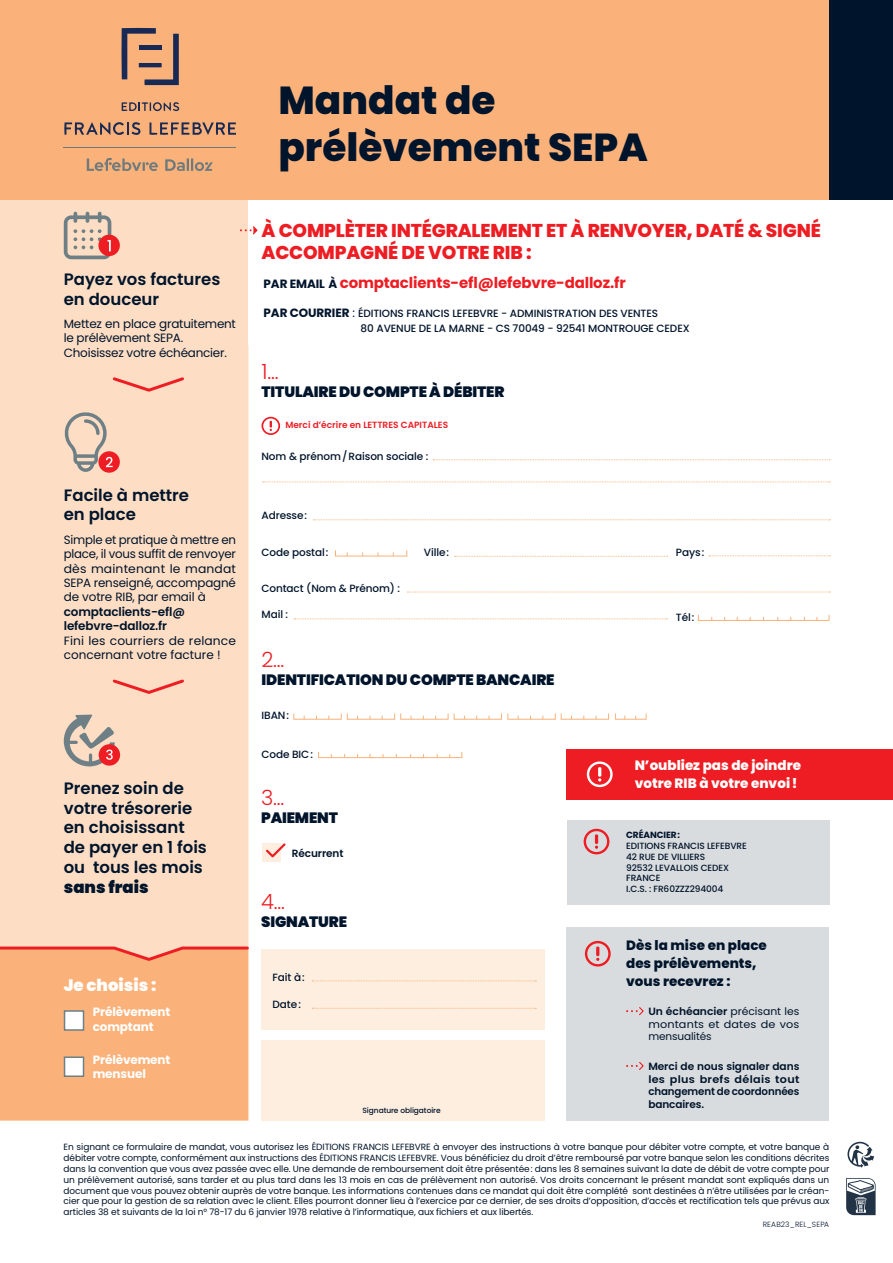
<style>
.page{position:relative;width:893px;height:1263px;background:#fff}
.page>*{position:absolute;margin:0;border:0;box-sizing:border-box;transform-origin:0 0}
.t1{font:800 39px "Poppins";color:#00142b}
.t2{font:300 21px "Poppins";color:#ee1d23}
.t3{font:800 18.6px/22.4px "Poppins";letter-spacing:-.01em;color:#ee1d23}
.t4{font:600 16.5px/19.8px "Poppins";color:#00142b}
.t5{font:900 16.5px "Poppins";color:#fff}
.t6{font:900 15px "Poppins";letter-spacing:-.01em;color:#00142b}
.t7{font:700 15px "Poppins";letter-spacing:-.01em;color:#ee1d23}
.t8{font:800 13.5px/18px "Poppins";color:#00142b}
.t9{font:800 13.5px/18px "Poppins";color:#fff}
.t10{font:12px/14.4px "Poppins";letter-spacing:-.015em;color:#00142b;text-align:justify}
.t11{font:12px/14.4px "Poppins";letter-spacing:.01em;color:#00142b}
.t12{font:700 12px/14.4px "Poppins";letter-spacing:-.01em;color:#fff}
.t13{font:600 12px/14.4px "Poppins";letter-spacing:-.01em;color:#00142b}
.t14{font:500 10.5px/15px "Poppins";letter-spacing:-.01em;color:#00142b}
.t15{font:600 10.5px/12.6px "Poppins";letter-spacing:-.01em;color:#00142b;text-align:justify}
.t16{font:10.5px/12.6px "Poppins";letter-spacing:.01em;color:#00142b;text-align:justify}
.t17{font:9px/10.8px "Poppins";letter-spacing:-.01em;color:#00142b;text-align:justify}
.t18{font:500 9px "Poppins";letter-spacing:-.01em;color:#00142b}
.t19{font:600 9px "Poppins";color:#ee1d23}
.t20{font:700 9px "Poppins";letter-spacing:-.01em;color:#00142b}
.t21{font:500 7.5px "Poppins";letter-spacing:-.01em;color:#00142b}
.t22{font:300 7.5px "Poppins";letter-spacing:.015em;color:#00142b}
.s1{font-weight:900}
.s2{font-size:12px;color:#00142b}
.s3{font-weight:700;font-size:12px}
.s4{font-weight:400;font-size:12px}
.s5{font-weight:600}
</style>
<div class="page">
<div style="left:0;top:199px;width:248px;height:746px;background:#fdddc3"></div>
<div style="left:0;top:0;width:829px;height:199px;background:#fab27a"></div>
<div style="left:829px;top:0;width:64px;height:199px;background:#00142b"></div>
<div style="left:567px;top:749px;width:326px;height:51px;background:#ee1d23"></div>
<svg style="left:587px;top:761px;width:26px;height:26px"></svg>
<svg style="left:847px;top:1142px;width:27px;height:26px"></svg>
<svg style="left:846px;top:1178px;width:30px;height:37px"></svg>
<div style="left:98px;top:451px;width:22px;height:22px;background:#ee1d23;border-radius:50%"></div>
<svg style="left:64px;top:410px;width:49px;height:62px;background:#dab9a9"></svg>
<div style="left:98px;top:235px;width:22px;height:21px;background:#ee1d23;border-radius:50%"></div>
<svg style="left:64px;top:212px;width:47px;height:47px;background:#d0afa2"></svg>
<svg style="left:318px;top:752px;width:52px;height:6px"></svg>
<div style="left:370px;top:754px;width:54px;height:4px;border:1px solid #fab27a"></div>
<svg style="left:420px;top:752px;width:42px;height:6px"></svg>
<svg style="left:433px;top:459px;width:397px;height:1px"></svg>
<svg style="left:407px;top:592px;width:423px;height:1px"></svg>
<svg style="left:263px;top:481px;width:567px;height:1px"></svg>
<svg style="left:313px;top:519px;width:517px;height:1px"></svg>
<svg style="left:294px;top:618px;width:373px;height:1px"></svg>
<svg style="left:455px;top:556px;width:212px;height:1px"></svg>
<svg style="left:709px;top:555px;width:121px;height:1px"></svg>
<svg style="left:261px;top:417px;width:19px;height:18px"></svg>
<div style="left:737px;top:617px;width:54px;height:4px;border:1px solid #fab27a"></div>
<svg style="left:698px;top:614px;width:55px;height:7px"></svg>
<svg style="left:787px;top:614px;width:42px;height:7px"></svg>
<div style="left:261px;top:949px;width:284px;height:80px;background:#feeedf"></div>
<div style="left:261px;top:1040px;width:284px;height:80px;background:#feeedf"></div>
<svg style="left:312px;top:980px;width:224px;height:1px"></svg>
<svg style="left:312px;top:1008px;width:224px;height:1px"></svg>
<svg style="left:240px;top:225px;width:18px;height:10px"></svg>
<div style="left:262px;top:843px;width:19px;height:19px;background:#feeedf"></div>
<svg style="left:266px;top:843px;width:20px;height:15px"></svg>
<div style="left:567px;top:927px;width:262px;height:193px;background:#d9dcde"></div>
<svg style="left:626px;top:1006px;width:19px;height:10px"></svg>
<svg style="left:626px;top:1061px;width:19px;height:10px"></svg>
<svg style="left:585px;top:941px;width:26px;height:25px"></svg>
<div style="left:567px;top:820px;width:263px;height:85px;background:#d9dcde"></div>
<svg style="left:110px;top:375px;width:76px;height:18px"></svg>
<svg style="left:110px;top:677px;width:76px;height:19px"></svg>
<div style="left:0;top:945px;width:249px;height:175px;background:#fab27a"></div>
<div style="left:99px;top:744px;width:21px;height:22px;background:#ee1d23;border-radius:50%"></div>
<svg style="left:64px;top:714px;width:51px;height:52px;background:#ccab9f"></svg>
<svg style="left:121px;top:28px;width:58px;height:57px"></svg>
<svg style="left:150px;top:122px;width:86px;height:13px"></svg>
<svg style="left:64px;top:122px;width:77px;height:13px"></svg>
<svg style="left:122px;top:102px;width:58px;height:9px"></svg>
<hr style="left:64px;top:147px;width:172px;height:1px;background:#6e7a7d">
<svg style="left:87px;top:158px;width:126px;height:13px"></svg>
<p class="t1" style="left:278px;top:78px;width:219px">Mandat de</p>
<p class="t1" style="left:278px;top:125px;width:371px">prélèvement SEPA</p>
<p class="t4" style="left:64px;top:269px;width:158px">Payez vos factures en douceur</p>
<p class="t10" style="left:64px;top:316px;width:174px">Mettez en place gratuitement le prélèvement SEPA.</p>
<p class="t10" style="left:64px;top:345px;width:165px">Choisissez votre échéancier.</p>
<p class="t4" style="left:64px;top:485px;width:127px">Facile à mettre en place</p>
<p class="t10" style="left:64px;top:532px;width:174px">Simple et pratique à mettre en place, il vous suffit de renvoyer dès maintenant le mandat SEPA renseigné, accompagné de votre RIB, par email à</p>
<p class="t13" style="left:64px;top:604px;width:123px">comptaclients-efl@ lefebvre-dalloz.fr</p>
<p class="t11" style="left:64px;top:633px;width:174px">Fini les courriers de relance concernant votre facture !</p>
<p class="t4" style="left:64px;top:778px;width:145px">Prenez soin de votre trésorerie en choisissant de payer en 1 fois ou tous les mois <span class="s1">sans frais</span></p>
<p class="t5" style="left:64px;top:976px;width:94px">Je choisis :</p>
<p class="t12" style="left:93px;top:1005px;width:79px">Prélèvement comptant</p>
<p class="t12" style="left:93px;top:1052px;width:79px">Prélèvement mensuel</p>
<p class="t3" style="left:261px;top:219px;width:561px">À COMPLÈTER INTÉGRALEMENT ET À RENVOYER, DATÉ &amp; SIGNÉ<br>ACCOMPAGNÉ DE VOTRE RIB :</p>
<p class="t7" style="left:264px;top:274px;width:364px"><span class="s2">PAR EMAIL À</span> comptaclients-efl@lefebvre-dalloz.fr</p>
<p class="t14" style="left:361px;top:306px;width:330px;text-indent:-97px"><span class="s3">PAR COURRIER</span> <span class="s4">:</span> ÉDITIONS FRANCIS LEFEBVRE - ADMINISTRATION DES VENTES<br>80 AVENUE DE LA MARNE - CS 70049 - 92541 MONTROUGE CEDEX</p>
<p class="t2" style="left:261px;top:360px;width:18px">1...</p>
<p class="t6" style="left:261px;top:383px;width:244px">TITULAIRE DU COMPTE À DÉBITER</p>
<p class="t19" style="left:285px;top:420px;width:164px">Merci d’écrire en LETTRES CAPITALES</p>
<p class="t14" style="left:261px;top:448px;width:168px">Nom &amp; prénom/Raison sociale :</p>
<p class="t14" style="left:261px;top:508px;width:47px">Adresse:</p>
<p class="t14" style="left:261px;top:545px;width:68px">Code postal:</p>
<p class="t14" style="left:424px;top:545px;width:27px">Ville:</p>
<p class="t14" style="left:676px;top:545px;width:30px">Pays:</p>
<p class="t14" style="left:261px;top:581px;width:140px">Contact (Nom &amp; Prénom) :</p>
<p class="t14" style="left:261px;top:607px;width:28px">Mail :</p>
<p class="t2" style="left:261px;top:648px;width:24px">2...</p>
<p class="t6" style="left:261px;top:671px;width:295px">IDENTIFICATION DU COMPTE BANCAIRE</p>
<p class="t14" style="left:261px;top:708px;width:29px">IBAN:</p>
<p class="t14" style="left:261px;top:747px;width:53px">Code BIC:</p>
<p class="t2" style="left:261px;top:785px;width:25px">3...</p>
<p class="t6" style="left:261px;top:809px;width:78px">PAIEMENT</p>
<p class="t15" style="left:292px;top:847px;width:53px">Récurrent</p>
<p class="t2" style="left:261px;top:889px;width:25px">4...</p>
<p class="t6" style="left:261px;top:913px;width:87px">SIGNATURE</p>
<p class="t14" style="left:273px;top:970px;width:34px">Fait à:</p>
<p class="t14" style="left:273px;top:997px;width:30px">Date:</p>
<p class="t21" style="left:362px;top:1106px;width:80px">Signature obligatoire</p>
<p class="t14" style="left:676px;top:609px;width:20px">Tél:</p>
<p class="t9" style="left:635px;top:756px;width:168px">N’oubliez pas de joindre votre RIB à votre envoi !</p>
<p class="t20" style="left:626px;top:830px;width:56px">CRÉANCIER:</p>
<p class="t18" style="left:626px;top:841px;width:122px">EDITIONS FRANCIS LEFEBVRE</p>
<p class="t18" style="left:626px;top:851px;width:81px">42 RUE DE VILLIERS</p>
<p class="t18" style="left:626px;top:862px;width:104px">92532 LEVALLOIS CEDEX</p>
<p class="t18" style="left:626px;top:873px;width:36px">FRANCE</p>
<p class="t18" style="left:626px;top:884px;width:99px">I.C.S. : FR60ZZZ294004</p>
<p class="t8" style="left:626px;top:936px;width:142px">Dès la mise en place des prélèvements, vous recevrez :</p>
<p class="t16" style="left:648px;top:1005px;width:152px"><span class="s5">Un échéancier</span> précisant les montants et dates de vos mensualités</p>
<p class="t15" style="left:648px;top:1060px;width:153px">Merci de nous signaler dans les plus brefs délais tout changement de coordonnées bancaires.</p>
<p class="t17" style="left:64px;top:1142px;width:767px">En signant ce formulaire de mandat, vous autorisez les ÉDITIONS FRANCIS LEFEBVRE à envoyer des instructions à votre banque pour débiter votre compte, et votre banque à débiter votre compte, conformément aux instructions des ÉDITIONS FRANCIS LEFEBVRE. Vous bénéficiez du droit d’être remboursé par votre banque selon les conditions décrites dans la convention que vous avez passée avec elle. Une demande de remboursement doit être présentée: dans les 8 semaines suivant la date de débit de votre compte pour un prélèvement autorisé, sans tarder et au plus tard dans les 13 mois en cas de prélèvement non autorisé. Vos droits concernant le présent mandat sont expliqués dans un document que vous pouvez obtenir auprès de votre banque. Les informations contenues dans ce mandat qui doit être complété sont destinées à n’être utilisées par le créan&shy;cier que pour la gestion de sa relation avec le client. Elles pourront donner lieu à l’exercice par ce dernier, de ses droits d’opposition, d’accès et rectification tels que prévus aux articles 38 et suivants de la loi n° 78-17 du 6 janvier 1978 relative à l’informatique, aux fichiers et aux libertés.</p>
<p class="t22" style="left:763px;top:1220px;width:68px">REAB23_REL_SEPA</p>
</div>
